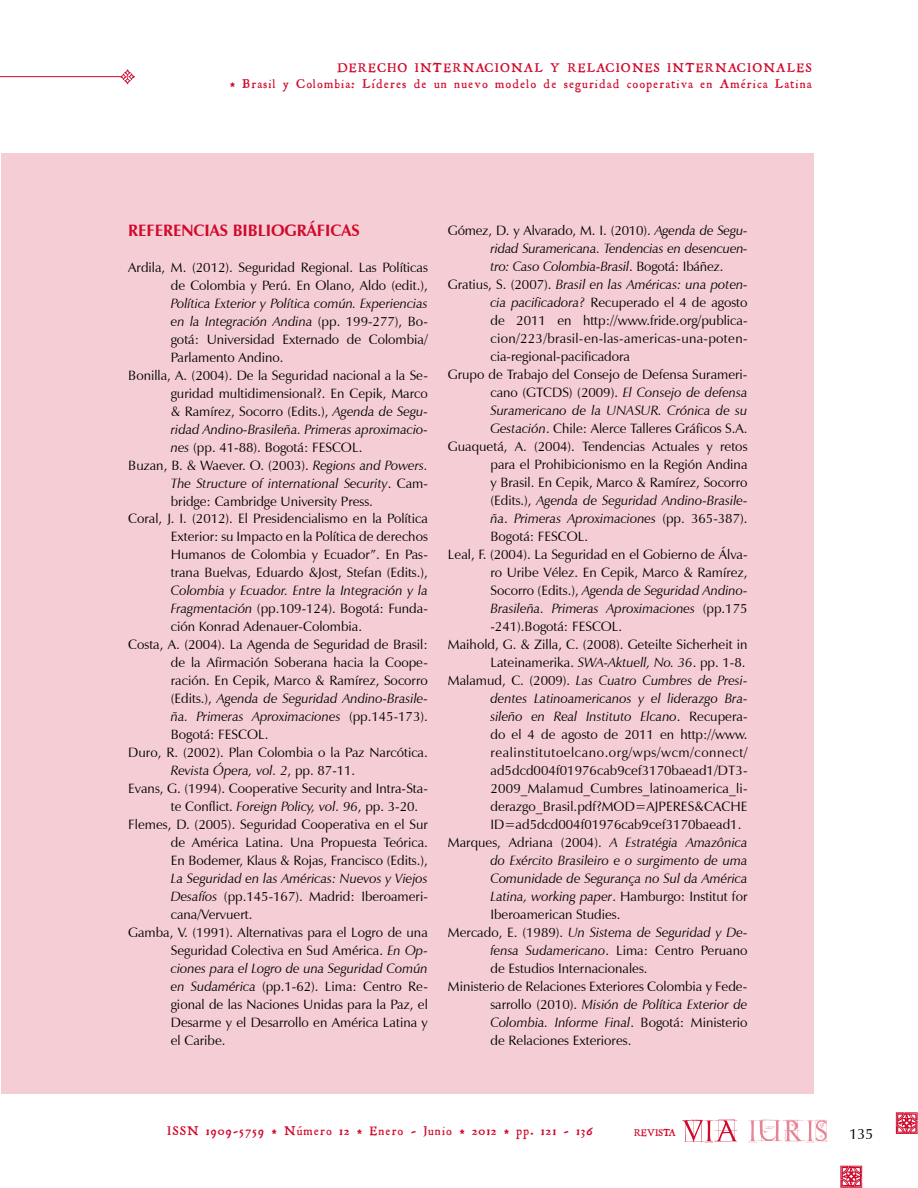
<style>
.page{position:relative;width:918px;height:1188px;background:#fff}
.page>*{position:absolute;margin:0;border:0;box-sizing:border-box;transform-origin:0 0}
.t1{font:700 16.5px "Zapf Humanist 601 BT";color:#cf0a2c}
.t2{font:15px "Zapf Humanist 601 BT";color:#000}
.t3{font:13.5px/18px "Zapf Humanist 601 BT";color:#000;text-align:right}
.t4{font:italic 13.5px "Zapf Humanist 601 BT";color:#000}
.t5{font:13.5px/16.5px "Roman Antique";letter-spacing:.1em;color:#cf0a2c;text-align:right}
.t6{font:13.5px "Zapf Humanist 601 BT";letter-spacing:.025em;color:#000}
.t7{font:13.5px "Zapf Humanist 601 BT";letter-spacing:.04em;color:#000}
.t8{font:10.5px "Roman Antique";color:#cf0a2c}
.s1{font-style:normal}
.s2{font-style:italic}
</style>
<div class="page">
<hr style="left:0;top:76px;width:121px;height:1px;background:#cf0a2c">
<svg style="left:120px;top:69px;width:15px;height:15px"></svg>
<svg style="left:896px;top:1112px;width:22px;height:22px"></svg>
<svg style="left:840px;top:1166px;width:22px;height:22px"></svg>
<svg style="left:748px;top:1119px;width:79px;height:24px"></svg>
<svg style="left:682px;top:1119px;width:55px;height:24px"></svg>
<div style="left:1px;top:153px;width:813px;height:941px;background:#f5ced5"></div>
<p class="t5" style="left:230px;top:59px;width:583px">DERECHO INTERNACIONAL Y RELACIONES INTERNACIONALES<br>* Brasil y Colombia: Líderes de un nuevo modelo de seguridad cooperativa en América Latina</p>
<p class="t1" style="left:128px;top:220px;width:233px">REFERENCIAS BIBLIOGRÁFICAS</p>
<p class="t3" style="left:128px;top:258px;width:301px">Ardila, M. (2012). Seguridad Regional. Las Políticas de Colombia y Perú. En Olano, Aldo (edit.),</p>
<p class="t4" style="left:171px;top:295px;width:259px">Política Exterior y Política común. Experiencias</p>
<p class="t4" style="left:171px;top:313px;width:259px">en la Integración Andina <span class="s1">(pp. 199-277), Bo-</span></p>
<p class="t3" style="left:171px;top:330px;width:259px">gotá: Universidad Externado de Colombia/</p>
<p class="t3" style="left:171px;top:348px;width:114px">Parlamento Andino.</p>
<p class="t3" style="left:128px;top:366px;width:301px">Bonilla, A. (2004). De la Seguridad nacional a la Se-</p>
<p class="t3" style="left:171px;top:384px;width:259px">guridad multidimensional?. En Cepik, Marco</p>
<p class="t3" style="left:171px;top:402px;width:259px">&amp; Ramírez, Socorro (Edits.), <span class="s2">Agenda de Segu-</span></p>
<p class="t4" style="left:171px;top:421px;width:259px">ridad Andino-Brasileña. Primeras aproximacio-</p>
<p class="t3" style="left:171px;top:438px;width:193px"><span class="s2">nes</span> (pp. 41-88). Bogotá: FESCOL.</p>
<p class="t3" style="left:128px;top:456px;width:301px">Buzan, B. &amp; Waever. O. (2003). <span class="s2">Regions and Powers.</span></p>
<p class="t4" style="left:171px;top:475px;width:259px">The Structure of international Security<span class="s1">. Cam-</span></p>
<p class="t3" style="left:171px;top:492px;width:204px">bridge: Cambridge University Press.</p>
<p class="t3" style="left:128px;top:510px;width:301px">Coral, J. I. (2012). El Presidencialismo en la Política</p>
<p class="t3" style="left:171px;top:528px;width:259px">Exterior: su Impacto en la Política de derechos</p>
<p class="t3" style="left:171px;top:546px;width:259px">Humanos de Colombia y Ecuador”. En Pas-</p>
<p class="t3" style="left:171px;top:564px;width:259px">trana Buelvas, Eduardo &amp;Jost, Stefan (Edits.),</p>
<p class="t4" style="left:171px;top:583px;width:259px">Colombia y Ecuador. Entre la Integración y la</p>
<p class="t3" style="left:171px;top:600px;width:259px"><span class="s2">Fragmentación</span> (pp.109-124). Bogotá: Funda-</p>
<p class="t3" style="left:171px;top:618px;width:193px">ción Konrad Adenauer-Colombia.</p>
<p class="t3" style="left:128px;top:636px;width:301px">Costa, A. (2004). La Agenda de Seguridad de Brasil:</p>
<p class="t3" style="left:171px;top:654px;width:259px">de la Afirmación Soberana hacia la Coope-</p>
<p class="t3" style="left:171px;top:672px;width:259px">ración. En Cepik, Marco &amp; Ramírez, Socorro</p>
<p class="t4" style="left:171px;top:691px;width:259px"><span class="s1">(Edits.),</span> Agenda de Seguridad Andino-Brasile-</p>
<p class="t4" style="left:171px;top:709px;width:259px">ña. Primeras Aproximaciones <span class="s1">(pp.145-173).</span></p>
<p class="t3" style="left:171px;top:726px;width:99px">Bogotá: FESCOL.</p>
<p class="t3" style="left:128px;top:744px;width:301px">Duro, R. (2002). Plan Colombia o la Paz Narcótica.</p>
<p class="t4" style="left:171px;top:763px;width:186px">Revista Ópera, vol. 2<span class="s1">, pp. 87-11.</span></p>
<p class="t3" style="left:128px;top:780px;width:301px">Evans, G. (1994). Cooperative Security and Intra-Sta-</p>
<p class="t3" style="left:171px;top:798px;width:249px">te Conflict. <span class="s2">Foreign Policy, vol. 96</span>, pp. 3-20.</p>
<p class="t3" style="left:128px;top:816px;width:301px">Flemes, D. (2005). Seguridad Cooperativa en el Sur</p>
<p class="t3" style="left:171px;top:834px;width:259px">de América Latina. Una Propuesta Teórica.</p>
<p class="t3" style="left:171px;top:852px;width:259px">En Bodemer, Klaus &amp; Rojas, Francisco (Edits.),</p>
<p class="t4" style="left:171px;top:871px;width:259px">La Seguridad en las Américas: Nuevos y Viejos</p>
<p class="t3" style="left:171px;top:888px;width:259px"><span class="s2">Desafíos</span> (pp.145-167). Madrid: Iberoameri-</p>
<p class="t3" style="left:171px;top:906px;width:83px">cana/Vervuert.</p>
<p class="t3" style="left:128px;top:924px;width:301px">Gamba, V. (1991). Alternativas para el Logro de una</p>
<p class="t3" style="left:171px;top:942px;width:259px">Seguridad Colectiva en Sud América. <span class="s2">En Op-</span></p>
<p class="t4" style="left:171px;top:960px;width:259px">ciones para el Logro de una Seguridad Común</p>
<p class="t3" style="left:171px;top:978px;width:259px"><span class="s2">en Sudamérica</span> (pp.1-62). Lima: Centro Re-</p>
<p class="t3" style="left:171px;top:996px;width:259px">gional de las Naciones Unidas para la Paz, el</p>
<p class="t3" style="left:171px;top:1014px;width:259px">Desarme y el Desarrollo en América Latina y</p>
<p class="t3" style="left:171px;top:1032px;width:56px">el Caribe.</p>
<p class="t3" style="left:448px;top:222px;width:301px">Gómez, D. y Alvarado, M. I. (2010). <span class="s2">Agenda de Segu-</span></p>
<p class="t4" style="left:490px;top:240px;width:259px">ridad Suramericana. Tendencias en desencuen-</p>
<p class="t4" style="left:490px;top:258px;width:235px">tro: Caso Colombia-Brasil<span class="s1">. Bogotá: Ibáñez.</span></p>
<p class="t4" style="left:448px;top:276px;width:301px"><span class="s1">Gratius, S. (2007).</span> Brasil en las Américas: una poten-</p>
<p class="t3" style="left:490px;top:294px;width:259px"><span class="s2">cia pacificadora?</span> Recuperado el 4 de agosto</p>
<p class="t3" style="left:490px;top:312px;width:259px">de 2011 en http://www.fride.org/publica-</p>
<p class="t6" style="left:490px;top:330px;width:259px">cion/223/brasil-en-las-americas-una-poten-</p>
<p class="t3" style="left:490px;top:348px;width:141px">cia-regional-pacificadora</p>
<p class="t3" style="left:448px;top:366px;width:301px">Grupo de Trabajo del Consejo de Defensa Surameri-</p>
<p class="t3" style="left:490px;top:384px;width:259px">cano (GTCDS) (2009). <span class="s2">El Consejo de defensa</span></p>
<p class="t4" style="left:490px;top:402px;width:259px">Suramericano de la UNASUR. Crónica de su</p>
<p class="t3" style="left:490px;top:420px;width:259px"><span class="s2">Gestación</span>. Chile: Alerce Talleres Gráficos S.A.</p>
<p class="t3" style="left:448px;top:438px;width:301px">Guaquetá, A. (2004). Tendencias Actuales y retos</p>
<p class="t3" style="left:490px;top:456px;width:259px">para el Prohibicionismo en la Región Andina</p>
<p class="t3" style="left:490px;top:474px;width:259px">y Brasil. En Cepik, Marco &amp; Ramírez, Socorro</p>
<p class="t4" style="left:490px;top:492px;width:259px"><span class="s1">(Edits.),</span> Agenda de Seguridad Andino-Brasile-</p>
<p class="t4" style="left:490px;top:510px;width:259px">ña<span class="s1">.</span> Primeras Aproximaciones <span class="s1">(pp. 365-387).</span></p>
<p class="t3" style="left:490px;top:528px;width:99px">Bogotá: FESCOL.</p>
<p class="t3" style="left:448px;top:546px;width:301px">Leal, F. (2004). La Seguridad en el Gobierno de Álva-</p>
<p class="t3" style="left:490px;top:564px;width:259px">ro Uribe Vélez. En Cepik, Marco &amp; Ramírez,</p>
<p class="t4" style="left:490px;top:582px;width:259px"><span class="s1">Socorro (Edits.),</span> Agenda de Seguridad Andino-</p>
<p class="t4" style="left:490px;top:600px;width:259px">Brasileña. Primeras Aproximaciones <span class="s1">(pp.175</span></p>
<p class="t3" style="left:490px;top:618px;width:133px">-241).Bogotá: FESCOL.</p>
<p class="t3" style="left:448px;top:636px;width:301px">Maihold, G. &amp; Zilla, C. (2008). Geteilte Sicherheit in</p>
<p class="t3" style="left:490px;top:654px;width:257px">Lateinamerika. <span class="s2">SWA-Aktuell, No. 36</span>. pp. 1-8.</p>
<p class="t4" style="left:448px;top:672px;width:301px"><span class="s1">Malamud, C. (2009).</span> Las Cuatro Cumbres de Presi-</p>
<p class="t4" style="left:490px;top:690px;width:259px">dentes Latinoamericanos y el liderazgo Bra-</p>
<p class="t4" style="left:490px;top:708px;width:259px">sileño en Real Instituto Elcano<span class="s1">. Recupera-</span></p>
<p class="t3" style="left:490px;top:726px;width:259px">do el 4 de agosto de 2011 en http://www.</p>
<p class="t7" style="left:490px;top:744px;width:259px">realinstitutoelcano.org/wps/wcm/connect/</p>
<p class="t3" style="left:490px;top:762px;width:259px">ad5dcd004f01976cab9cef3170baead1/DT3-</p>
<p class="t3" style="left:490px;top:780px;width:259px">2009_Malamud_Cumbres_latinoamerica_li-</p>
<p class="t3" style="left:490px;top:798px;width:259px">derazgo_Brasil.pdf?MOD=AJPERES&amp;CACHE</p>
<p class="t3" style="left:490px;top:816px;width:252px">ID=ad5dcd004f01976cab9cef3170baead1.</p>
<p class="t3" style="left:448px;top:834px;width:301px">Marques, Adriana (2004). <span class="s2">A Estratégia Amazônica</span></p>
<p class="t4" style="left:490px;top:852px;width:259px">do Exército Brasileiro e o surgimento de uma</p>
<p class="t4" style="left:490px;top:870px;width:259px">Comunidade de Segurança no Sul da América</p>
<p class="t3" style="left:490px;top:888px;width:259px"><span class="s2">Latina, working paper</span>. Hamburgo: Institut for</p>
<p class="t3" style="left:490px;top:906px;width:132px">Iberoamerican Studies.</p>
<p class="t4" style="left:448px;top:924px;width:301px"><span class="s1">Mercado, E. (1989).</span> Un Sistema de Seguridad y De-</p>
<p class="t3" style="left:490px;top:942px;width:259px"><span class="s2">fensa Sudamericano</span>. Lima: Centro Peruano</p>
<p class="t3" style="left:490px;top:960px;width:159px">de Estudios Internacionales.</p>
<p class="t3" style="left:448px;top:978px;width:301px">Ministerio de Relaciones Exteriores Colombia y Fede-</p>
<p class="t4" style="left:490px;top:996px;width:259px"><span class="s1">sarrollo (2010).</span> Misión de Política Exterior de</p>
<p class="t4" style="left:490px;top:1014px;width:259px">Colombia. Informe Final<span class="s1">. Bogotá: Ministerio</span></p>
<p class="t3" style="left:490px;top:1032px;width:142px">de Relaciones Exteriores.</p>
<p class="t5" style="left:168px;top:1123px;width:427px">ISSN 1909-5759 * Número 12 * Enero - Junio * 2012 * pp. 121 - 136</p>
<p class="t8" style="left:634px;top:1126px;width:43px">REVISTA</p>
<p class="t2" style="left:849px;top:1125px;width:26px">135</p>
</div>
